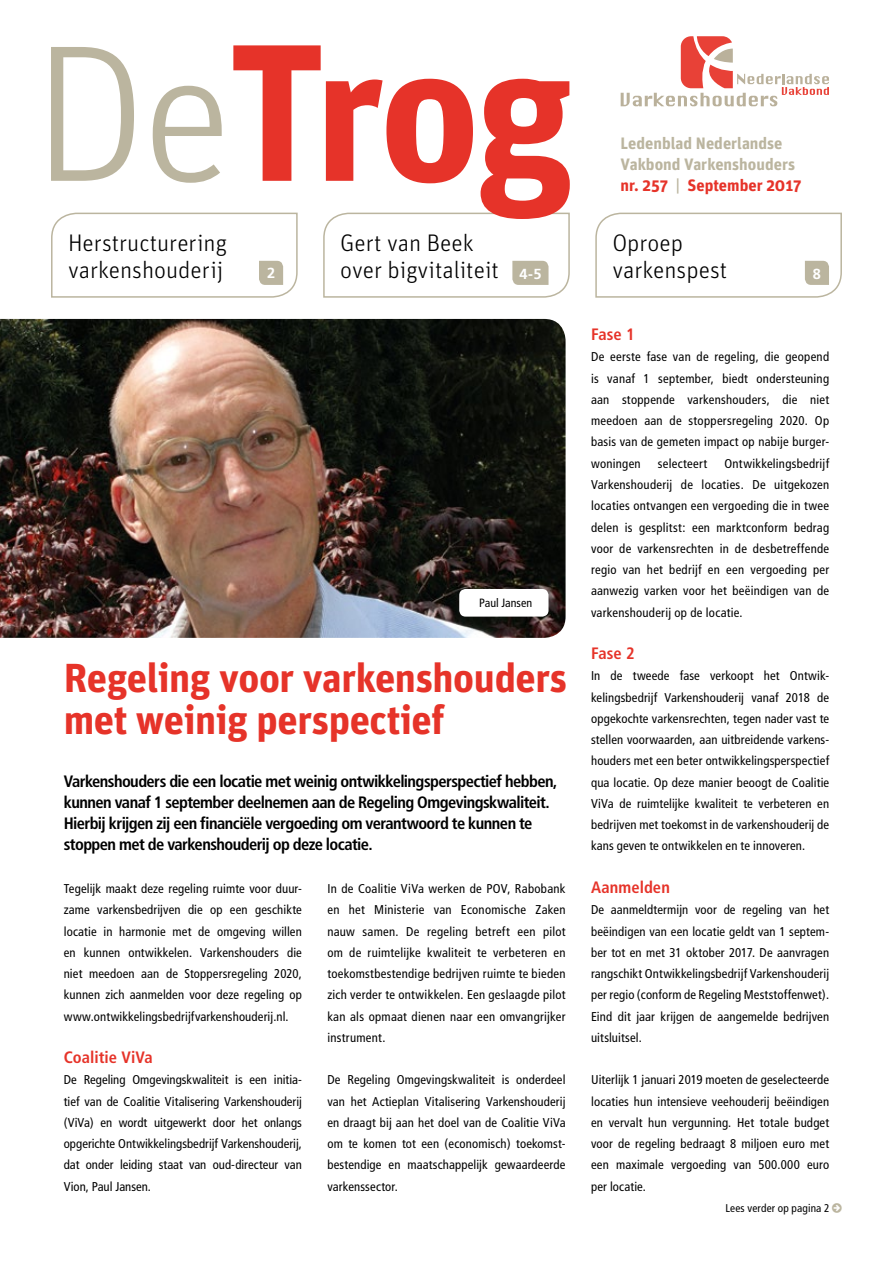
<style>
.page{position:relative;width:893px;height:1263px;background:#fff}
.page>*{position:absolute;margin:0;border:0;box-sizing:border-box;transform-origin:0 0}
.t1{font:700 40.5px/42px "Unit";letter-spacing:-.01em;color:#e63329}
.t2{font:300 24px/27px "Unit";color:#000}
.t3{font:700 condensed 16.5px/21.3px "Frutiger";letter-spacing:-.035em;color:#000}
.t4{font:700 16.5px/21.3px "Unit";color:#bbb59f}
.t5{font:700 condensed 16.5px "Frutiger";letter-spacing:.005em;color:#e63329}
.t6{font:700 14.55px "Frutiger";color:#fff}
.t7{font:condensed 12.75px/21.3px "Frutiger";letter-spacing:.01em;color:#000;text-align:justify}
.t8{font:condensed 12px "Frutiger";color:#000}
.t9{font:condensed 11.25px "Frutiger";letter-spacing:.015em;color:#000}
.s1{color:#e63329}
</style>
<div class="page">
<svg style="left:621px;top:36px;width:208px;height:70px"></svg>
<svg style="left:51px;top:47px;width:171px;height:136px"></svg>
<svg style="left:233px;top:45px;width:337px;height:167px"></svg>
<svg style="left:51px;top:212px;width:247px;height:86px"></svg>
<svg style="left:323px;top:212px;width:247px;height:86px"></svg>
<img style="left:0;top:319px;width:566px;height:319px">
<svg style="left:595px;top:212px;width:247px;height:86px"></svg>
<div style="left:459px;top:589px;width:89px;height:28px;background:#fff;border-radius:6px"></div>
<h2 class="t2" style="left:68px;top:229px;width:160px">Herstructurering varkenshouderij</h2>
<h2 class="t2" style="left:340px;top:229px;width:160px">Gert van Beek over bigvitaliteit</h2>
<p class="t6" style="left:267px;top:265px;width:10px">2</p>
<p class="t6" style="left:519px;top:265px;width:23px">4-5</p>
<p class="t8" style="left:479px;top:596px;width:55px">Paul Jansen</p>
<h1 class="t1" style="left:64px;top:656px;width:505px">Regeling voor varkenshouders met weinig perspectief</h1>
<p class="t3" style="left:64px;top:770px;width:495px">Varkenshouders die een locatie met weinig ontwikkelingsperspectief hebben, kunnen vanaf 1 september deelnemen aan de Regeling Omgevingskwaliteit.<br>Hierbij krijgen zij een financiële vergoeding om verantwoord te kunnen te stoppen met de varkenshouderij op deze locatie.</p>
<p class="t7" style="left:64px;top:878px;width:240px">Tegelijk maakt deze regeling ruimte voor duur&shy;zame varkensbedrijven die op een geschikte locatie in harmonie met de omgeving willen en kunnen ontwikkelen. Varkenshouders die niet meedoen aan de Stoppersregeling 2020, kunnen zich aanmelden voor deze regeling op www.ontwikkelingsbedrijfvarkenshouderij.nl.</p>
<p class="t5" style="left:64px;top:1047px;width:90px">Coalitie ViVa</p>
<p class="t7" style="left:64px;top:1069px;width:240px">De Regeling Omgevingskwaliteit is een initia&shy;tief van de Coalitie Vitalisering Varkenshouderij (ViVa) en wordt uitgewerkt door het onlangs opgerichte Ontwikkelingsbedrijf Varkenshouderij, dat onder leiding staat van oud-directeur van Vion, Paul Jansen.</p>
<p class="t7" style="left:327px;top:878px;width:240px">In de Coalitie ViVa werken de POV, Rabobank en het Ministerie van Economische Zaken nauw samen. De regeling betreft een pilot om de ruimtelijke kwaliteit te verbeteren en toekomstbestendige bedrijven ruimte te bieden zich verder te ontwikkelen. Een geslaagde pilot kan als opmaat dienen naar een omvangrijker instrument.</p>
<p class="t7" style="left:327px;top:1069px;width:240px">De Regeling Omgevingskwaliteit is onderdeel van het Actieplan Vitalisering Varkenshouderij en draagt bij aan het doel van de Coalitie ViVa om te komen tot een (economisch) toekomst&shy;bestendige en maatschappelijk gewaardeerde varkenssector.</p>
<p class="t4" style="left:621px;top:132px;width:182px">Ledenblad Nederlandse<br>Vakbond Varkenshouders <span class="s1">nr. 257</span> | <span class="s1">September 2017</span></p>
<h2 class="t2" style="left:612px;top:229px;width:116px">Oproep varkenspest</h2>
<p class="t6" style="left:813px;top:265px;width:10px">8</p>
<p class="t5" style="left:591px;top:325px;width:45px">Fase 1</p>
<p class="t7" style="left:591px;top:346px;width:240px">De eerste fase van de regeling, die geopend is vanaf 1 september, biedt ondersteuning aan stoppende varkenshouders, die niet meedoen aan de stoppersregeling 2020. Op basis van de gemeten impact op nabije burger&shy;woningen</p>
<p class="t7" style="left:591px;top:453px;width:240px;text-indent:133px">Ontwikkelingsbedrijf Varkenshouderij de locaties. De uitgekozen locaties ontvangen een vergoeding die in twee delen is gesplitst: een marktconform bedrag voor de varkensrechten in de desbetreffende regio van het bedrijf en een vergoeding per aanwezig varken voor het beëindigen van de varkenshouderij op de locatie.</p>
<p class="t5" style="left:591px;top:644px;width:45px">Fase 2</p>
<p class="t7" style="left:591px;top:665px;width:240px">In de tweede fase verkoopt het Ontwik&shy;kelingsbedrijf Varkenshouderij vanaf 2018 de opgekochte varkensrechten, tegen nader vast te stellen voorwaarden, aan uitbreidende varkens&shy;houders met een beter ontwikkelingsperspectief qua locatie. Op deze manier beoogt de Coalitie ViVa de ruimtelijke kwaliteit te verbeteren en bedrijven met toekomst in de varkenshouderij de kans geven te ontwikkelen en te innoveren.</p>
<p class="t5" style="left:591px;top:877px;width:80px">Aanmelden</p>
<p class="t7" style="left:591px;top:899px;width:240px">De aanmeldtermijn voor de regeling van het beëindigen van een locatie geldt van 1 septem&shy;ber tot en met 31 oktober 2017. De aanvragen rangschikt Ontwikkelingsbedrijf Varkenshouderij per regio (conform de Regeling Meststoffenwet).<br>Eind dit jaar krijgen de aangemelde bedrijven uitsluitsel.</p>
<p class="t7" style="left:591px;top:1069px;width:240px">Uiterlijk 1 januari 2019 moeten de geselecteerde locaties hun intensieve veehouderij beëindigen en vervalt hun vergunning. Het totale budget voor de regeling bedraagt 8 miljoen euro met een maximale vergoeding van 500.000 euro per locatie.</p>
<p class="t7" style="left:658px;top:453px;width:51px">selecteert</p>
<p class="t9" style="left:725px;top:1201px;width:106px">Lees verder op pagina 2</p>
</div>
